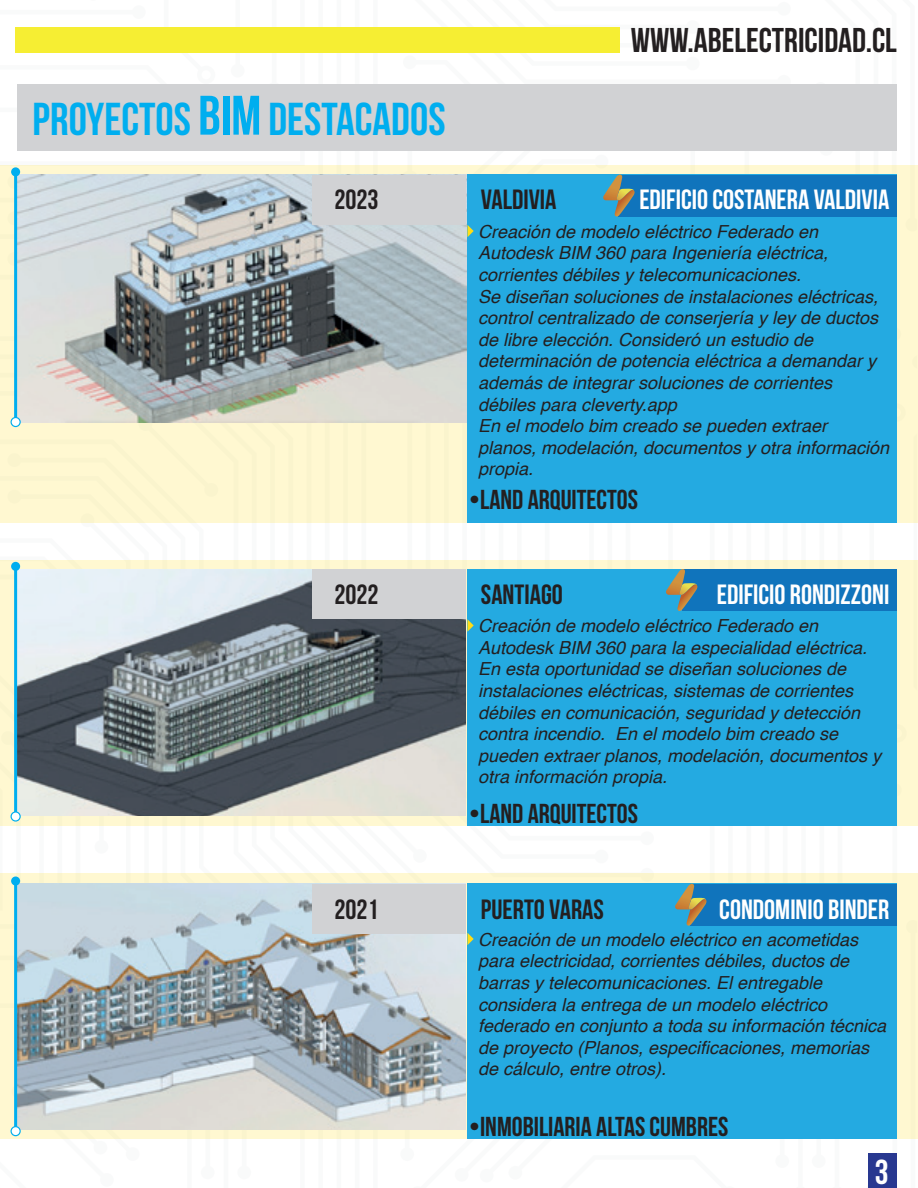
<style>
.page{position:relative;width:918px;height:1188px;background:#fff}
.page>*{position:absolute;margin:0;border:0;box-sizing:border-box;transform-origin:0 0}
.t1{font:700 46.05px "Bebas Neue";color:#00aeef}
.t2{font:700 34.65px "Bebas Neue";color:#fff}
.t3{font:700 34.35px "Bebas Neue";color:#231f20}
.t4{font:700 27.75px "Bebas Neue";color:#fff}
.t5{font:700 27.75px "Bebas Neue";color:#231f20}
.t6{font:700 27.45px "Bebas Neue";color:#231f20}
.t7{font:italic 18px/21.6px "Helvetica";color:#231f20}
.s1{font-size:55.5px}
</style>
<div class="page">
<div style="left:16px;top:28px;width:604px;height:25px;background:#f6ee33"></div>
<div style="left:17px;top:84px;width:880px;height:66px;background:#d1d2d4"></div>
<div style="left:868px;top:1154px;width:29px;height:34px;background:#283890"></div>
<div style="left:0;top:165px;width:918px;height:358px;background:#fff8d1"></div>
<div style="left:467px;top:175px;width:430px;height:348px;background:#24aae1"></div>
<img style="left:17px;top:175px;width:450px;height:247px">
<hr style="left:14px;top:172px;width:3px;height:250px;background:#00aeef">
<div style="left:11px;top:167px;width:9px;height:9px;background:#00aeef;border-radius:50%"></div>
<svg style="left:11px;top:417px;width:10px;height:10px"></svg>
<div style="left:618px;top:175px;width:279px;height:42px;background:#1074bc"></div>
<div style="left:312px;top:175px;width:154px;height:49px;background:#d1d2d4"></div>
<svg style="left:603px;top:175px;width:32px;height:42px"></svg>
<svg style="left:467px;top:225px;width:7px;height:12px"></svg>
<div style="left:0;top:560px;width:918px;height:266px;background:#fff8d1"></div>
<img style="left:17px;top:569px;width:449px;height:246px">
<div style="left:467px;top:569px;width:430px;height:257px;background:#24aae1"></div>
<hr style="left:14px;top:566px;width:3px;height:250px;background:#00aeef">
<div style="left:11px;top:562px;width:9px;height:9px;background:#00aeef;border-radius:50%"></div>
<svg style="left:11px;top:811px;width:10px;height:11px"></svg>
<div style="left:682px;top:569px;width:215px;height:42px;background:#1074bc"></div>
<div style="left:312px;top:569px;width:154px;height:50px;background:#d1d2d4"></div>
<svg style="left:666px;top:569px;width:32px;height:42px"></svg>
<svg style="left:467px;top:619px;width:7px;height:13px"></svg>
<div style="left:0;top:873px;width:918px;height:266px;background:#fff8d1"></div>
<img style="left:17px;top:884px;width:449px;height:246px">
<div style="left:467px;top:884px;width:430px;height:255px;background:#24aae1"></div>
<hr style="left:14px;top:881px;width:3px;height:250px;background:#00aeef">
<div style="left:11px;top:877px;width:9px;height:9px;background:#00aeef;border-radius:50%"></div>
<svg style="left:11px;top:1126px;width:10px;height:10px"></svg>
<div style="left:690px;top:884px;width:207px;height:42px;background:#1074bc"></div>
<div style="left:312px;top:884px;width:154px;height:50px;background:#d1d2d4"></div>
<svg style="left:675px;top:884px;width:32px;height:42px"></svg>
<svg style="left:467px;top:933px;width:7px;height:12px"></svg>
<h1 class="t1" style="left:33px;top:93px;width:415px">PROYECTOS <span class="s1">BIM</span> DESTACADOS</h1>
<h3 class="t3" style="left:631px;top:21px;width:268px">WWW.ABELECTRICIDAD.CL</h3>
<h3 class="t5" style="left:335px;top:185px;width:46px">2023</h3>
<h3 class="t5" style="left:481px;top:185px;width:77px">VALDIVIA</h3>
<h3 class="t4" style="left:639px;top:185px;width:251px">EDIFICIO COSTANERA VALDIVIA</h3>
<p class="t7" style="left:478px;top:221px;width:413px">Creación de modelo eléctrico Federado en Autodesk BIM 360 para Ingeniería eléctrica, corrientes débiles y telecomunicaciones.<br>Se diseñan soluciones de instalaciones eléctricas, control centralizado de conserjería y ley de ductos de libre elección. Consideró un estudio de determinación de potencia eléctrica a demandar y además de integrar soluciones de corrientes débiles para cleverty.app<br>En el modelo bim creado se pueden extraer planos, modelación, documentos y otra información propia.</p>
<h3 class="t6" style="left:469px;top:484px;width:170px">•LAND ARQUITECTOS</h3>
<h3 class="t5" style="left:335px;top:579px;width:46px">2022</h3>
<h3 class="t5" style="left:481px;top:579px;width:83px">SANTIAGO</h3>
<h3 class="t4" style="left:717px;top:579px;width:174px">EDIFICIO RONDIZZONI</h3>
<p class="t7" style="left:478px;top:616px;width:405px">Creación de modelo eléctrico Federado en Autodesk BIM 360 para la especialidad eléctrica.<br>En esta oportunidad se diseñan soluciones de instalaciones eléctricas, sistemas de corrientes débiles en comunicación, seguridad y detección contra incendio. En el modelo bim creado se pueden extraer planos, modelación, documentos y otra información propia.</p>
<h3 class="t6" style="left:469px;top:799px;width:170px">•LAND ARQUITECTOS</h3>
<h3 class="t5" style="left:335px;top:894px;width:46px">2021</h3>
<h3 class="t5" style="left:481px;top:894px;width:125px">PUERTO VARAS</h3>
<h3 class="t4" style="left:719px;top:894px;width:172px">CONDOMINIO BINDER</h3>
<p class="t7" style="left:478px;top:929px;width:410px">Creación de un modelo eléctrico en acometidas para electricidad, corrientes débiles, ductos de barras y telecomunicaciones. El entregable considera la entrega de un modelo eléctrico federado en conjunto a toda su información técnica de proyecto (Planos, especificaciones, memorias de cálculo, entre otros).</p>
<h3 class="t6" style="left:469px;top:1112px;width:261px">•INMOBILIARIA ALTAS CUMBRES</h3>
<h2 class="t2" style="left:875px;top:1153px;width:15px">3</h2>
</div>
